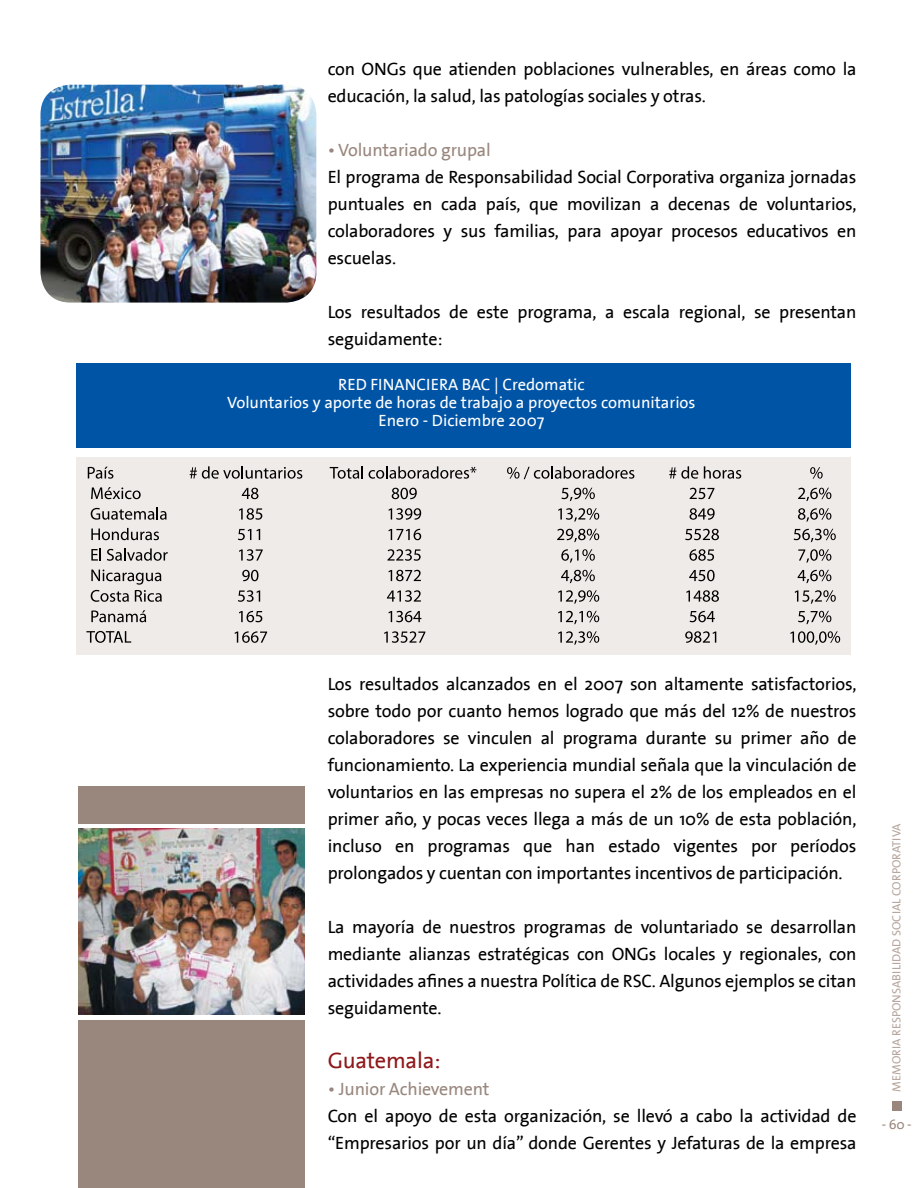
<style>
.page{position:relative;width:918px;height:1188px;background:#fff}
.page>*{position:absolute;margin:0;border:0;box-sizing:border-box;transform-origin:0 0}
.t1{font:22.5px "The Sans BAC";letter-spacing:-.01em;color:#8f181b}
.t2{font:18px/27px "The Sans BAC";letter-spacing:-.01em;color:#000}
.t3{font:18px "The Sans BAC";letter-spacing:-.01em;color:#99877d}
.t4{font:16.5px/18px "The Sans BAC";color:#fff;text-align:center}
.t5{font:13.5px "The Sans BAC";color:#99877d}
.t6{font:12px "The Sans BAC";color:#b6a69e}
</style>
<div class="page">
<div style="left:893px;top:1101px;width:9px;height:9px;background:#99877d"></div>
<div style="left:76px;top:457px;width:775px;height:197px;background:#efebe8"></div>
<div style="left:76px;top:363px;width:775px;height:85px;background:#0054a6"></div>
<svg style="left:88px;top:467px;width:25px;height:12px"></svg>
<svg style="left:190px;top:466px;width:112px;height:13px"></svg>
<svg style="left:330px;top:466px;width:33px;height:13px"></svg>
<svg style="left:369px;top:466px;width:107px;height:13px"></svg>
<svg style="left:507px;top:466px;width:127px;height:13px"></svg>
<svg style="left:669px;top:466px;width:29px;height:13px"></svg>
<svg style="left:704px;top:466px;width:37px;height:13px"></svg>
<svg style="left:810px;top:467px;width:13px;height:12px"></svg>
<svg style="left:91px;top:487px;width:50px;height:12px"></svg>
<svg style="left:242px;top:488px;width:16px;height:11px"></svg>
<svg style="left:392px;top:488px;width:25px;height:11px"></svg>
<svg style="left:561px;top:488px;width:34px;height:13px"></svg>
<svg style="left:690px;top:488px;width:24px;height:11px"></svg>
<svg style="left:798px;top:488px;width:33px;height:13px"></svg>
<svg style="left:91px;top:507px;width:76px;height:13px"></svg>
<svg style="left:239px;top:508px;width:23px;height:12px"></svg>
<svg style="left:388px;top:508px;width:33px;height:12px"></svg>
<svg style="left:558px;top:508px;width:41px;height:14px"></svg>
<svg style="left:690px;top:508px;width:25px;height:12px"></svg>
<svg style="left:798px;top:508px;width:33px;height:14px"></svg>
<svg style="left:91px;top:528px;width:68px;height:12px"></svg>
<svg style="left:238px;top:529px;width:13px;height:11px"></svg>
<svg style="left:257px;top:529px;width:3px;height:11px"></svg>
<svg style="left:388px;top:529px;width:33px;height:11px"></svg>
<svg style="left:557px;top:529px;width:42px;height:13px"></svg>
<svg style="left:685px;top:529px;width:34px;height:11px"></svg>
<svg style="left:794px;top:529px;width:42px;height:13px"></svg>
<svg style="left:91px;top:548px;width:10px;height:13px"></svg>
<svg style="left:107px;top:548px;width:61px;height:13px"></svg>
<svg style="left:239px;top:549px;width:24px;height:12px"></svg>
<svg style="left:387px;top:549px;width:34px;height:12px"></svg>
<svg style="left:561px;top:549px;width:34px;height:14px"></svg>
<svg style="left:689px;top:549px;width:25px;height:12px"></svg>
<svg style="left:798px;top:549px;width:33px;height:14px"></svg>
<svg style="left:242px;top:570px;width:16px;height:11px"></svg>
<svg style="left:388px;top:570px;width:33px;height:11px"></svg>
<svg style="left:561px;top:570px;width:34px;height:13px"></svg>
<svg style="left:689px;top:570px;width:26px;height:11px"></svg>
<svg style="left:798px;top:570px;width:33px;height:13px"></svg>
<svg style="left:91px;top:570px;width:71px;height:32px"></svg>
<svg style="left:238px;top:590px;width:22px;height:12px"></svg>
<svg style="left:387px;top:590px;width:34px;height:12px"></svg>
<svg style="left:558px;top:590px;width:41px;height:14px"></svg>
<svg style="left:686px;top:590px;width:33px;height:12px"></svg>
<svg style="left:795px;top:590px;width:41px;height:14px"></svg>
<svg style="left:91px;top:610px;width:55px;height:12px"></svg>
<svg style="left:239px;top:611px;width:23px;height:11px"></svg>
<svg style="left:388px;top:611px;width:33px;height:11px"></svg>
<svg style="left:558px;top:611px;width:41px;height:13px"></svg>
<svg style="left:690px;top:611px;width:25px;height:11px"></svg>
<svg style="left:798px;top:611px;width:33px;height:13px"></svg>
<svg style="left:86px;top:631px;width:45px;height:12px"></svg>
<svg style="left:235px;top:631px;width:32px;height:12px"></svg>
<svg style="left:384px;top:631px;width:41px;height:12px"></svg>
<svg style="left:558px;top:631px;width:41px;height:14px"></svg>
<svg style="left:685px;top:631px;width:31px;height:12px"></svg>
<svg style="left:790px;top:631px;width:50px;height:14px"></svg>
<img style="left:40px;top:85px;width:276px;height:218px;border-radius:30px">
<div style="left:78px;top:1021px;width:227px;height:167px;background:#99877d"></div>
<div style="left:78px;top:787px;width:226px;height:37px;background:#99877d"></div>
<img style="left:78px;top:829px;width:227px;height:186px">
<p class="t2" style="left:328px;top:55px;width:530px">con ONGs que atienden poblaciones vulnerables, en áreas como la educación, la salud, las patologías sociales y otras.</p>
<p class="t3" style="left:328px;top:138px;width:165px">• Voluntariado grupal</p>
<p class="t2" style="left:328px;top:163px;width:530px;text-align:justify">El programa de Responsabilidad Social Corporativa organiza jornadas puntuales en cada país, que movilizan a decenas de voluntarios, colaboradores y sus familias, para apoyar procesos educativos en escuelas.</p>
<p class="t2" style="left:328px;top:298px;width:530px">Los resultados de este programa, a escala regional, se presentan seguidamente:</p>
<p class="t4" style="left:227px;top:375px;width:470px">RED FINANCIERA BAC | Credomatic<br>Voluntarios y aporte de horas de trabajo a proyectos comunitarios<br>Enero - Diciembre 2007</p>
<p class="t2" style="left:328px;top:670px;width:530px;text-align:justify">Los resultados alcanzados en el 2007 son altamente satisfactorios, sobre todo por cuanto hemos logrado que más del 12% de nuestros colaboradores se vinculen al programa durante su primer año de funcionamiento. La experiencia mundial señala que la vinculación de voluntarios en las empresas no supera el 2% de los empleados en el primer año, y pocas veces llega a más de un 10% de esta población, incluso en programas que han estado vigentes por períodos prolongados y cuentan con importantes incentivos de participación.</p>
<p class="t2" style="left:328px;top:913px;width:530px;text-align:justify">La mayoría de nuestros programas de voluntariado se desarrollan mediante alianzas estratégicas con ONGs locales y regionales, con actividades afines a nuestra Política de RSC. Algunos ejemplos se citan seguidamente.</p>
<p class="t1" style="left:328px;top:1046px;width:114px">Guatemala:</p>
<p class="t3" style="left:328px;top:1077px;width:163px">• Junior Achievement</p>
<p class="t2" style="left:328px;top:1102px;width:530px">Con el apoyo de esta organización, se llevó a cabo la actividad de “Empresarios por un día” donde Gerentes y Jefaturas de la empresa</p>
<p class="t6" style="left:889px;top:1092px;width:270px;rotate:-90deg">MEMORIA RESPONSABILIDAD SOCIAL CORPORATIVA</p>
<p class="t5" style="left:882px;top:1116px;width:31px">- 60 -</p>
</div>
